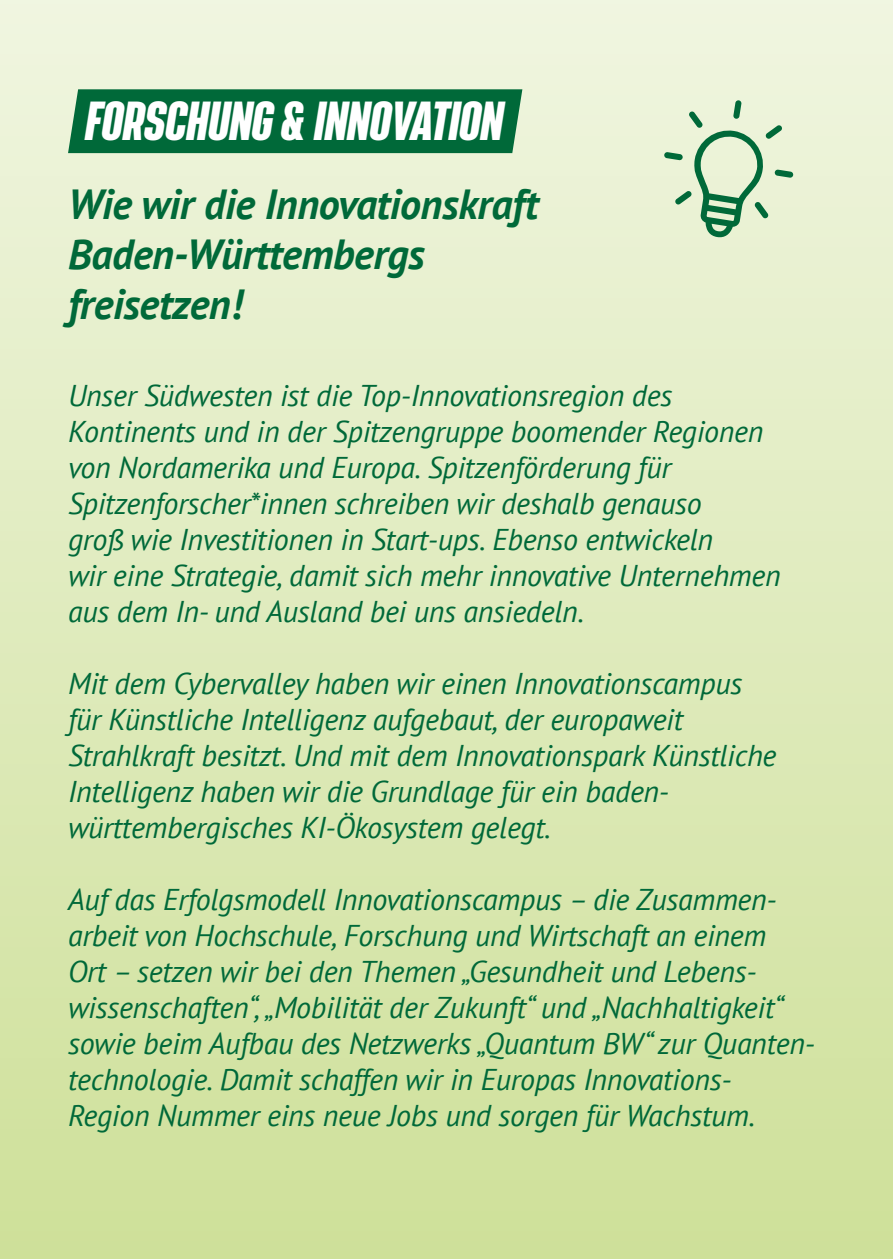
<style>
.page{position:relative;width:893px;height:1259px;background:#fff}
.page>*{position:absolute;margin:0;border:0;box-sizing:border-box;transform-origin:0 0}
.t1{font:italic 700 48px "Bereit";letter-spacing:-.01em;color:#fff}
.t2{font:italic 700 42px/50.4px "PT Sans";letter-spacing:-.01em;color:#006939}
.t3{font:italic 30px/36px "PT Sans";letter-spacing:-.01em;color:#006939}
</style>
<div class="page">
<div style="left:0;top:0;width:893px;height:1259px;background:linear-gradient(to bottom,#f0f5e0,#cee099)"></div>
<div style="left:68px;top:89px;width:454px;height:64px;background:#006939"></div>
<svg style="left:664px;top:100px;width:129px;height:138px;background:#c7ddbe"></svg>
<h1 class="t1" style="left:85px;top:93px;width:420px">FORSCHUNG &amp; INNOVATION</h1>
<h2 class="t2" style="left:68px;top:178px;width:472px">Wie wir die Innovationskraft<br>Baden-Württembergs freisetzen!</h2>
<p class="t3" style="left:68px;top:377px;width:714px">Unser Südwesten ist die Top-Innovationsregion des Kontinents und in der Spitzengruppe boomender Regionen von Nordamerika und Europa. Spitzenförderung für Spitzenforscher*innen schreiben wir deshalb genauso<br>groß wie Investitionen in Start-ups. Ebenso entwickeln<br>wir eine Strategie, damit sich mehr innovative Unternehmen aus dem In- und Ausland bei uns ansiedeln.</p>
<p class="t3" style="left:68px;top:665px;width:710px">Mit dem Cybervalley haben wir einen Innovationscampus für Künstliche Intelligenz aufgebaut, der europaweit Strahlkraft besitzt. Und mit dem Innovationspark Künstliche Intelligenz haben wir die Grundlage für ein baden&shy;württembergisches KI-Ökosystem gelegt.</p>
<p class="t3" style="left:68px;top:881px;width:748px">Auf das Erfolgsmodell Innovationscampus – die Zusammen&shy;arbeit von Hochschule, Forschung und Wirtschaft an einem<br>Ort – setzen wir bei den Themen „Gesundheit und Lebens&shy;wissenschaften“, „Mobilität der Zukunft“ und „Nachhaltigkeit“ sowie beim Aufbau des Netzwerks „Quantum BW“ zur Quanten&shy;technologie. Damit schaffen wir in Europas Innovations-Region Nummer eins neue Jobs und sorgen für Wachstum.</p>
</div>
